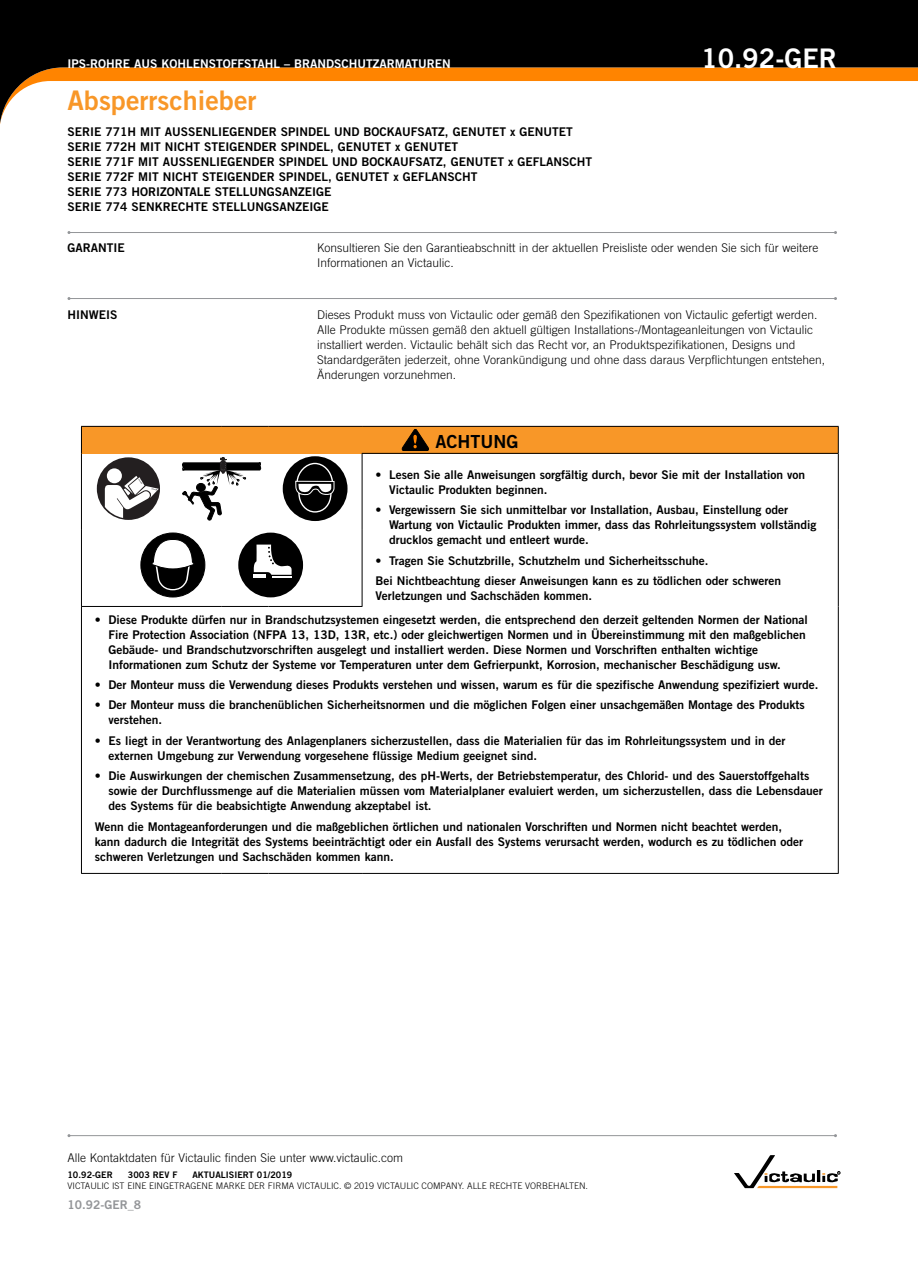
<style>
.page{position:relative;width:918px;height:1263px;background:#fff}
.page>*{position:absolute;margin:0;border:0;box-sizing:border-box;transform-origin:0 0}
.t1{font:27px "Trade Gothic LT Std Bd 2";color:#f89728}
.t2{font:27px "Trade Gothic LT Std Bd 2";color:#fff}
.t3{font:18px "Trade Gothic LT Std Bd 2";color:#000}
.t4{font:12px/15px "Trade Gothic LT Std Bd 2";color:#000}
.t5{font:300 12px/15px "Trade Gothic LT Std";color:#000}
.t6{font:12px "Trade Gothic LT Std Bd 2";color:#fff}
.t7{font:12px "Trade Gothic LT Std Bd 2";color:#939598}
.t8{font:300 9px "Trade Gothic LT Std";color:#000}
.t9{font:9px "Trade Gothic LT Std Bd 2";color:#000}
</style>
<div class="page">
<hr style="left:69px;top:298px;width:767px;height:1px;background:#939598">
<div style="left:81px;top:426px;width:757px;height:27px;background:#f89728"></div>
<hr style="left:81px;top:426px;width:94px;height:1px;background:#000">
<svg style="left:81px;top:427px;width:1px;height:26px"></svg>
<hr style="left:175px;top:426px;width:47px;height:1px;background:#000">
<hr style="left:222px;top:426px;width:47px;height:1px;background:#000">
<hr style="left:269px;top:426px;width:93px;height:1px;background:#000">
<hr style="left:362px;top:426px;width:477px;height:1px;background:#000">
<svg style="left:838px;top:427px;width:1px;height:26px"></svg>
<hr style="left:81px;top:453px;width:1px;height:77px;background:#000">
<hr style="left:362px;top:453px;width:477px;height:1px;background:#000">
<hr style="left:362px;top:454px;width:1px;height:76px;background:#000">
<hr style="left:838px;top:454px;width:1px;height:76px;background:#000">
<hr style="left:81px;top:530px;width:1px;height:76px;background:#000">
<hr style="left:362px;top:530px;width:1px;height:76px;background:#000">
<hr style="left:838px;top:530px;width:1px;height:76px;background:#000">
<hr style="left:81px;top:606px;width:94px;height:1px;background:#000">
<hr style="left:81px;top:607px;width:1px;height:266px;background:#000">
<hr style="left:175px;top:606px;width:47px;height:1px;background:#000">
<hr style="left:222px;top:606px;width:47px;height:1px;background:#000">
<hr style="left:269px;top:606px;width:93px;height:1px;background:#000">
<hr style="left:838px;top:606px;width:1px;height:267px;background:#000">
<hr style="left:81px;top:873px;width:94px;height:1px;background:#000">
<hr style="left:175px;top:873px;width:47px;height:1px;background:#000">
<hr style="left:222px;top:873px;width:47px;height:1px;background:#000">
<hr style="left:269px;top:873px;width:93px;height:1px;background:#000">
<hr style="left:362px;top:873px;width:477px;height:1px;background:#000">
<svg style="left:402px;top:429px;width:27px;height:22px"></svg>
<svg style="left:97px;top:457px;width:63px;height:63px"></svg>
<svg style="left:182px;top:457px;width:80px;height:63px"></svg>
<div style="left:283px;top:456px;width:65px;height:65px;background:#000;border-radius:50%"></div>
<svg style="left:295px;top:462px;width:40px;height:51px"></svg>
<div style="left:141px;top:533px;width:64px;height:64px;background:#000;border-radius:50%"></div>
<div style="left:140px;top:533px;width:65px;height:64px;border:1px solid #000;border-radius:50%"></div>
<svg style="left:151px;top:539px;width:44px;height:51px"></svg>
<div style="left:238px;top:533px;width:65px;height:64px;background:#000;border-radius:50%"></div>
<svg style="left:254px;top:545px;width:38px;height:33px"></svg>
<svg style="left:0;top:0;width:918px;height:124px;fill:#000"></svg>
<hr style="left:69px;top:232px;width:766px;height:1px;background:#939598">
<hr style="left:69px;top:1135px;width:767px;height:1px;background:#939598">
<svg style="left:734px;top:1155px;width:106px;height:33px"></svg>
<p class="t6" style="left:67px;top:56px;width:385px">IPS-ROHRE AUS KOHLENSTOFFSTAHL – BRANDSCHUTZARMATUREN</p>
<h1 class="t2" style="left:701px;top:41px;width:137px">10.92-GER</h1>
<h1 class="t1" style="left:68px;top:84px;width:190px">Absperrschieber</h1>
<p class="t4" style="left:68px;top:124px;width:526px">SERIE 771H MIT AUSSENLIEGENDER SPINDEL UND BOCKAUFSATZ, GENUTET x GENUTET SERIE 772H MIT NICHT STEIGENDER SPINDEL, GENUTET x GENUTET<br>SERIE 771F MIT AUSSENLIEGENDER SPINDEL UND BOCKAUFSATZ, GENUTET x GEFLANSCHT SERIE 772F MIT NICHT STEIGENDER SPINDEL, GENUTET x GEFLANSCHT<br>SERIE 773 HORIZONTALE STELLUNGSANZEIGE<br>SERIE 774 SENKRECHTE STELLUNGSANZEIGE</p>
<p class="t4" style="left:68px;top:240px;width:59px">GARANTIE</p>
<p class="t5" style="left:317px;top:240px;width:503px">Konsultieren Sie den Garantieabschnitt in der aktuellen Preisliste oder wenden Sie sich für weitere<br>Informationen an Victaulic.</p>
<p class="t4" style="left:68px;top:307px;width:51px">HINWEIS</p>
<p class="t5" style="left:317px;top:307px;width:510px">Dieses Produkt muss von Victaulic oder gemäß den Spezifikationen von Victaulic gefertigt werden.<br>Alle Produkte müssen gemäß den aktuell gültigen Installations-/Montageanleitungen von Victaulic installiert werden. Victaulic behält sich das Recht vor, an Produktspezifikationen, Designs und Standardgeräten jederzeit, ohne Vorankündigung und ohne dass daraus Verpflichtungen entstehen, Änderungen vorzunehmen.</p>
<h2 class="t3" style="left:436px;top:430px;width:84px">ACHTUNG</h2>
<p class="t4" style="left:389px;top:467px;width:417px;text-indent:-14px">• Lesen Sie alle Anweisungen sorgfältig durch, bevor Sie mit der Installation von<br>Victaulic Produkten beginnen.</p>
<p class="t4" style="left:389px;top:502px;width:429px;text-indent:-14px">• Vergewissern Sie sich unmittelbar vor Installation, Ausbau, Einstellung oder<br>Wartung von Victaulic Produkten immer, dass das Rohrleitungssystem vollständig drucklos gemacht und entleert wurde.</p>
<p class="t4" style="left:376px;top:550px;width:407px;line-height:20.4px">• Tragen Sie Schutzbrille, Schutzhelm und Sicherheitsschuhe.<br>Bei Nichtbeachtung dieser Anweisungen kann es zu tödlichen oder schweren</p>
<p class="t4" style="left:376px;top:588px;width:218px">Verletzungen und Sachschäden kommen.</p>
<p class="t4" style="left:108px;top:612px;width:701px;text-indent:-14px">• Diese Produkte dürfen nur in Brandschutzsystemen eingesetzt werden, die entsprechend den derzeit geltenden Normen der National Fire Protection Association (NFPA 13, 13D, 13R, etc.) oder gleichwertigen Normen und in Übereinstimmung mit den maßgeblichen Gebäude- und Brandschutzvorschriften ausgelegt und installiert werden. Diese Normen und Vorschriften enthalten wichtige Informationen zum Schutz der Systeme vor Temperaturen unter dem Gefrierpunkt, Korrosion, mechanischer Beschädigung usw.</p>
<p class="t4" style="left:95px;top:677px;width:725px">• Der Monteur muss die Verwendung dieses Produkts verstehen und wissen, warum es für die spezifische Anwendung spezifiziert wurde.</p>
<p class="t4" style="left:108px;top:697px;width:698px;text-indent:-14px">• Der Monteur muss die branchenüblichen Sicherheitsnormen und die möglichen Folgen einer unsachgemäßen Montage des Produkts verstehen.</p>
<p class="t4" style="left:108px;top:733px;width:679px;text-indent:-14px">• Es liegt in der Verantwortung des Anlagenplaners sicherzustellen, dass die Materialien für das im Rohrleitungssystem und in der externen Umgebung zur Verwendung vorgesehene flüssige Medium geeignet sind.</p>
<p class="t4" style="left:108px;top:768px;width:716px;text-indent:-14px">• Die Auswirkungen der chemischen Zusammensetzung, des pH-Werts, der Betriebstemperatur, des Chlorid- und des Sauerstoffgehalts sowie der Durchflussmenge auf die Materialien müssen vom Materialplaner evaluiert werden, um sicherzustellen, dass die Lebensdauer des Systems für die beabsichtigte Anwendung akzeptabel ist.</p>
<p class="t4" style="left:95px;top:819px;width:710px">Wenn die Montageanforderungen und die maßgeblichen örtlichen und nationalen Vorschriften und Normen nicht beachtet werden, kann dadurch die Integrität des Systems beeinträchtigt oder ein Ausfall des Systems verursacht werden, wodurch es zu tödlichen oder schweren Verletzungen und Sachschäden kommen kann.</p>
<p class="t5" style="left:68px;top:1150px;width:337px">Alle Kontaktdaten für Victaulic finden Sie unter www.victaulic.com</p>
<p class="t9" style="left:68px;top:1169px;width:47px">10.92-GER</p>
<p class="t9" style="left:128px;top:1169px;width:51px">3003 REV F</p>
<p class="t9" style="left:192px;top:1169px;width:101px">AKTUALISIERT 01/2019</p>
<p class="t8" style="left:68px;top:1181px;width:522px">VICTAULIC IST EINE EINGETRAGENE MARKE DER FIRMA VICTAULIC. © 2019 VICTAULIC COMPANY. ALLE RECHTE VORBEHALTEN.</p>
<p class="t7" style="left:67px;top:1197px;width:75px">10.92-GER_8</p>
</div>
